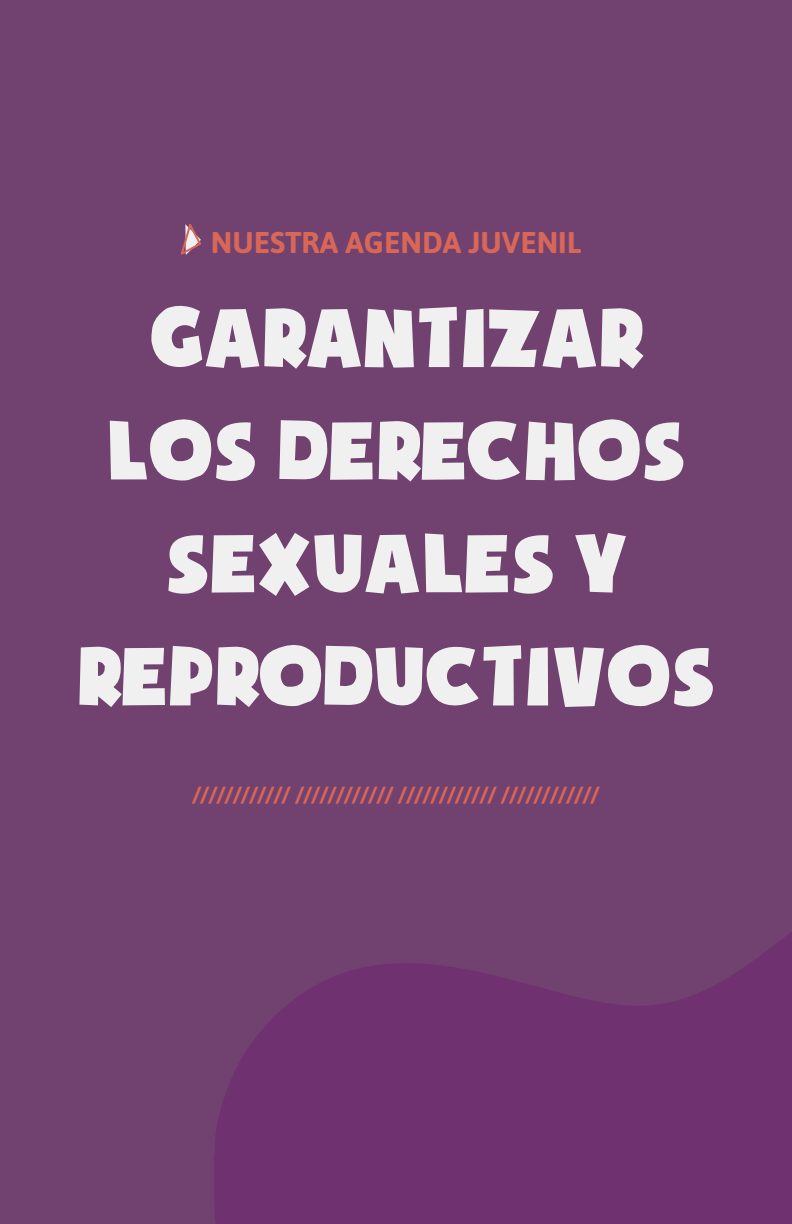
<style>
.page{position:relative;width:792px;height:1224px;background:#71426f}
.page>*{position:absolute;margin:0;border:0;box-sizing:border-box;transform-origin:0 0}
.t1{font:94px/112.8px "i Ciel Soupof Justice";color:#f0f0f0;text-align:center}
.t2{font:700 30px "Asap";color:#d86758}
.t3{font:700 22px "Asap";color:#d86758}
</style>
<div class="page">
<svg style="left:214px;top:932px;width:578px;height:292px;fill:#703171"></svg>
<svg style="left:181px;top:224px;width:20px;height:31px"></svg>
<h2 class="t2" style="left:211px;top:221px;width:372px">NUESTRA AGENDA JUVENIL</h2>
<h1 class="t1" style="left:76px;top:269px;width:642px">GARANTIZAR<br>LOS DERECHOS<br>SEXUALES Y<br>REPRODUCTIVOS</h1>
<p class="t3" style="left:193px;top:778px;width:408px">//////////// //////////// //////////// ////////////</p>
</div>
